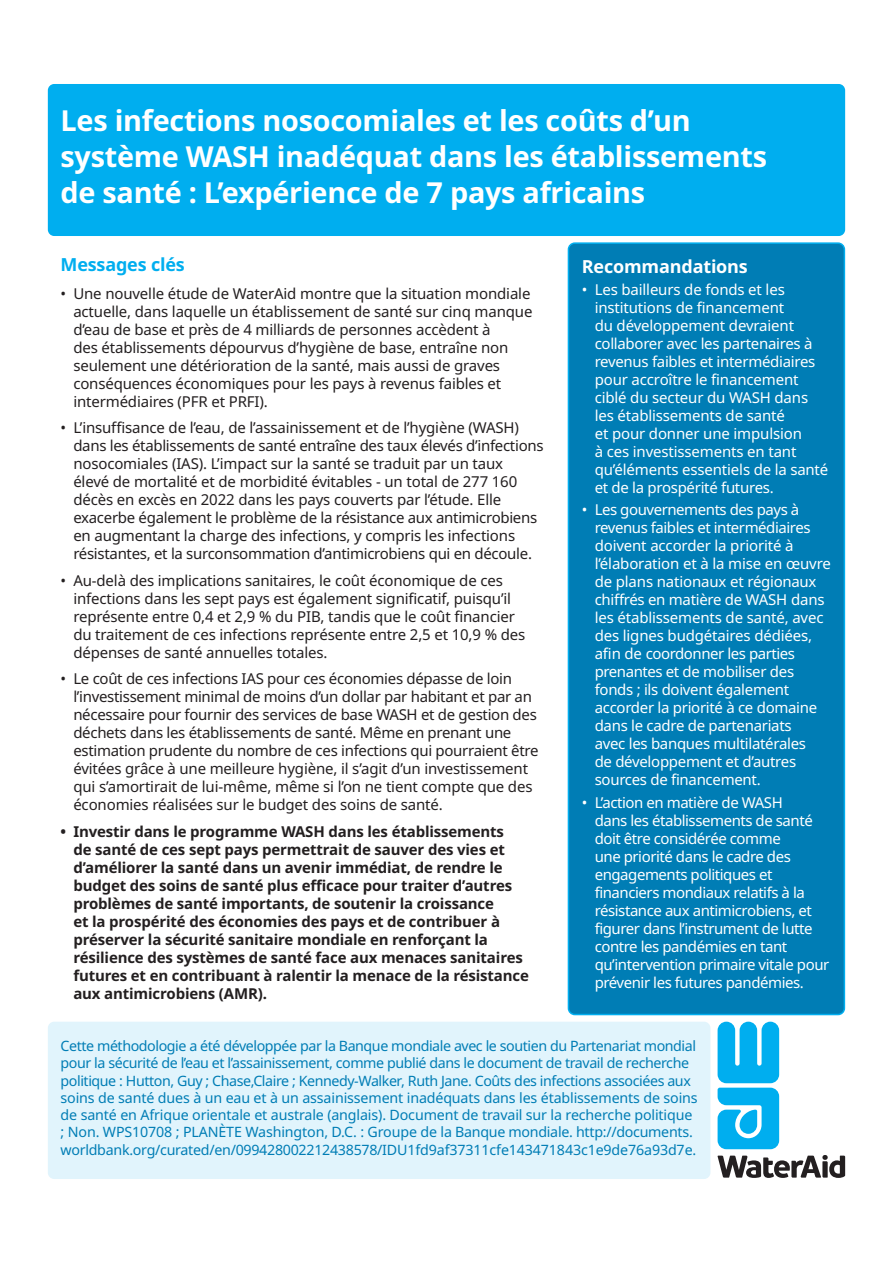
<style>
.page{position:relative;width:893px;height:1263px;background:#fff}
.page>*{position:absolute;margin:0;border:0;box-sizing:border-box;transform-origin:0 0}
.t1{font:700 28.8px/36px "Noto Sans";letter-spacing:-.01em;color:#fff}
.t2{font:700 18px "Noto Sans";letter-spacing:-.01em;color:#fff}
.t3{font:700 18px "Noto Sans";letter-spacing:-.01em;color:#00aeef}
.t4{font:15px/18px "Noto Sans";letter-spacing:-.01em;color:#231f20}
.t5{font:15px/18px "Noto Sans";letter-spacing:-.02em;color:#fff}
.t6{font:700 15px/18px "Noto Sans";letter-spacing:-.01em;color:#231f20}
.t7{font:14.25px/17.2px "Noto Sans";letter-spacing:-.02em;color:#007db5}
</style>
<div class="page">
<div style="left:48px;top:84px;width:797px;height:152px;background:#00aeef;border-radius:6px"></div>
<div style="left:568px;top:243px;width:276px;height:771px;background:#007db5;border-radius:6px"></div>
<div style="left:568px;top:242px;width:277px;height:773px;border:2px solid #00aeef;border-radius:6px"></div>
<div style="left:48px;top:1022px;width:662px;height:157px;background:#e1f4fc;border-radius:6px"></div>
<svg style="left:718px;top:1022px;width:61px;height:127px;background:#2bbbf1"></svg>
<svg style="left:717px;top:1155px;width:128px;height:23px"></svg>
<h1 class="t1" style="left:61px;top:103px;width:708px">Les infections nosocomiales et les coûts d’un système WASH inadéquat dans les établissements de santé : L’expérience de 7 pays africains</h1>
<p class="t3" style="left:61px;top:252px;width:126px">Messages clés</p>
<p class="t4" style="left:73px;top:284px;width:461px;text-indent:-13px">• Une nouvelle étude de WaterAid montre que la situation mondiale actuelle, dans laquelle un établissement de santé sur cinq manque d’eau de base et près de 4 milliards de personnes accèdent à<br>des établissements dépourvus d’hygiène de base, entraîne non seulement une détérioration de la santé, mais aussi de graves conséquences économiques pour les pays à revenus faibles et intermédiaires (PFR et PRFI).</p>
<p class="t4" style="left:73px;top:419px;width:472px;text-indent:-13px">• L’insuffisance de l’eau, de l’assainissement et de l’hygiène (WASH) dans les établissements de santé entraîne des taux élevés d’infections nosocomiales (IAS). L’impact sur la santé se traduit par un taux<br>élevé de mortalité et de morbidité évitables - un total de 277 160 décès en excès en 2022 dans les pays couverts par l’étude. Elle exacerbe également le problème de la résistance aux antimicrobiens en augmentant la charge des infections, y compris les infections résistantes, et la surconsommation d’antimicrobiens qui en découle.</p>
<p class="t4" style="left:73px;top:571px;width:453px;text-indent:-13px">• Au-delà des implications sanitaires, le coût économique de ces infections dans les sept pays est également significatif, puisqu’il représente entre 0,4 et 2,9 % du PIB, tandis que le coût financier du traitement de ces infections représente entre 2,5 et 10,9 % des dépenses de santé annuelles totales.</p>
<p class="t4" style="left:73px;top:670px;width:467px;text-indent:-13px">• Le coût de ces infections IAS pour ces économies dépasse de loin l’investissement minimal de moins d’un dollar par habitant et par an nécessaire pour fournir des services de base WASH et de gestion des déchets dans les établissements de santé. Même en prenant une estimation prudente du nombre de ces infections qui pourraient être évitées grâce à une meilleure hygiène, il s’agit d’un investissement qui s’amortirait de lui-même, même si l’on ne tient compte que des économies réalisées sur le budget des soins de santé.</p>
<p class="t6" style="left:73px;top:822px;width:457px;text-indent:-13px">• Investir dans le programme WASH dans les établissements<br>de santé de ces sept pays permettrait de sauver des vies et d’améliorer la santé dans un avenir immédiat, de rendre le budget des soins de santé plus efficace pour traiter d’autres problèmes de santé importants, de soutenir la croissance<br>et la prospérité des économies des pays et de contribuer à préserver la sécurité sanitaire mondiale en renforçant la résilience des systèmes de santé face aux menaces sanitaires futures et en contribuant à ralentir la menace de la résistance aux antimicrobiens (AMR).</p>
<p class="t2" style="left:582px;top:254px;width:167px">Recommandations</p>
<p class="t5" style="left:595px;top:281px;width:235px;text-indent:-13px">• Les bailleurs de fonds et les institutions de financement<br>du développement devraient collaborer avec les partenaires à revenus faibles et intermédiaires pour accroître le financement ciblé du secteur du WASH dans les établissements de santé<br>et pour donner une impulsion<br>à ces investissements en tant qu’éléments essentiels de la santé et de la prospérité futures.</p>
<p class="t5" style="left:595px;top:501px;width:238px;text-indent:-13px">• Les gouvernements des pays à revenus faibles et intermédiaires doivent accorder la priorité à l’élaboration et à la mise en œuvre de plans nationaux et régionaux chiffrés en matière de WASH dans les établissements de santé, avec des lignes budgétaires dédiées, afin de coordonner les parties prenantes et de mobiliser des fonds ; ils doivent également accorder la priorité à ce domaine dans le cadre de partenariats<br>avec les banques multilatérales<br>de développement et d’autres sources de financement.</p>
<p class="t5" style="left:595px;top:794px;width:236px;text-indent:-13px">• L’action en matière de WASH<br>dans les établissements de santé doit être considérée comme<br>une priorité dans le cadre des engagements politiques et financiers mondiaux relatifs à la résistance aux antimicrobiens, et figurer dans l’instrument de lutte contre les pandémies en tant qu’intervention primaire vitale pour prévenir les futures pandémies.</p>
<p class="t7" style="left:61px;top:1038px;width:639px">Cette méthodologie a été développée par la Banque mondiale avec le soutien du Partenariat mondial pour la sécurité de l’eau et l’assainissement, comme publié dans le document de travail de recherche politique : Hutton, Guy ; Chase,Claire ; Kennedy-Walker, Ruth Jane. Coûts des infections associées aux soins de santé dues à un eau et à un assainissement inadéquats dans les établissements de soins de santé en Afrique orientale et australe (anglais). Document de travail sur la recherche politique ; Non. WPS10708 ; PLANÈTE Washington, D.C. : Groupe de la Banque mondiale. http://documents. worldbank.org/curated/en/099428002212438578/IDU1fd9af37311cfe143471843c1e9de76a93d7e.</p>
</div>
